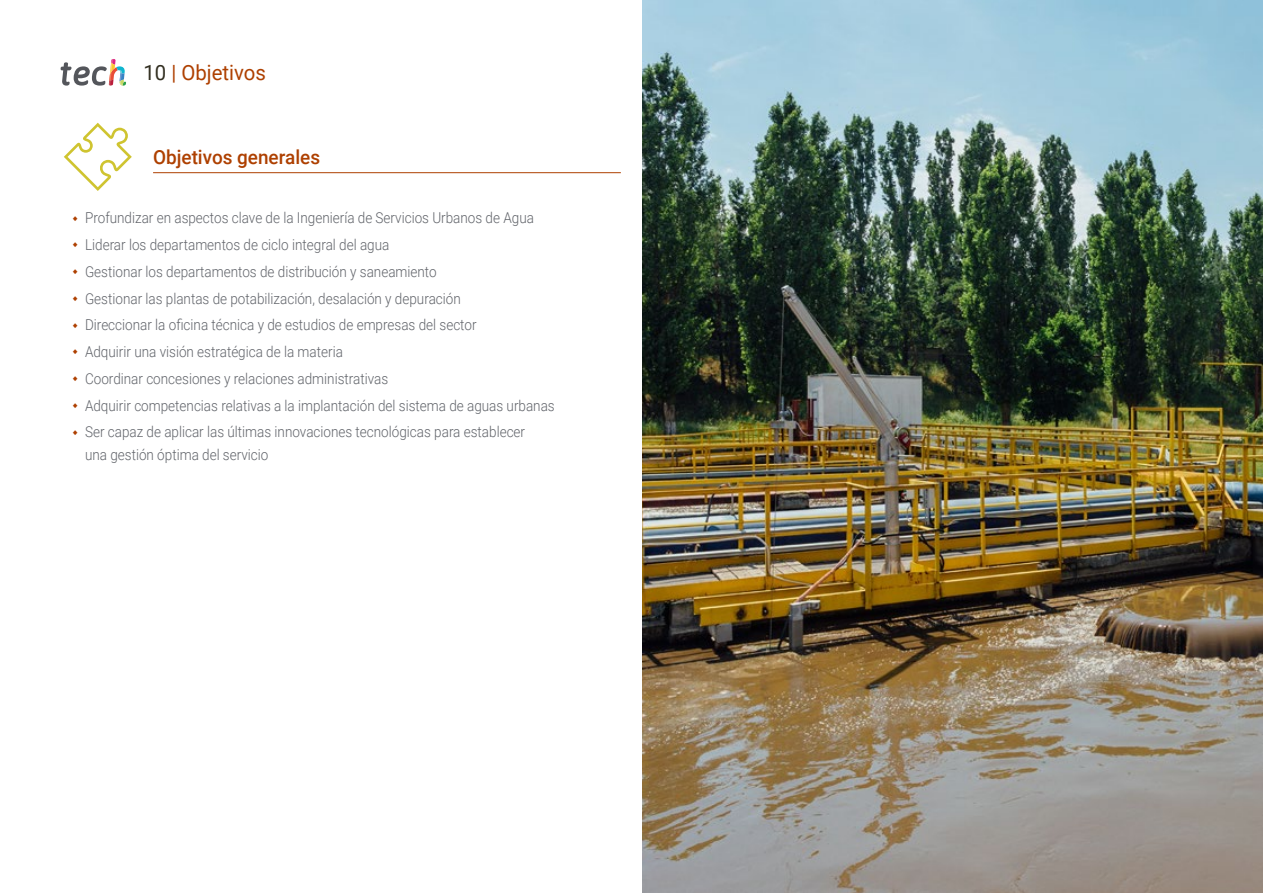
<style>
.page{position:relative;width:1263px;height:893px;background:#fff}
.page>*{position:absolute;margin:0;border:0;box-sizing:border-box;transform-origin:0 0}
.t1{font:21px "Roboto";color:#ae4000}
.t2{font:500 19.5px "Roboto";color:#ae4000}
.t3{font:300 15px/26.7px "Roboto";color:#61646a;scale:.9 1}
.s1{color:#312e20}
</style>
<div class="page">
<hr style="left:153px;top:172px;width:468px;height:1px;background:#ae4000">
<svg style="left:64px;top:123px;width:68px;height:68px"></svg>
<img style="left:642px;top:0;width:621px;height:893px">
<svg style="left:61px;top:59px;width:65px;height:27px"></svg>
<h1 class="t1" style="left:144px;top:57px;width:124px"><span class="s1">10</span> | Objetivos</h1>
<h2 class="t2" style="left:153px;top:144px;width:169px">Objetivos generales</h2>
<p class="t3" style="left:85px;top:204px;width:523px">Profundizar en aspectos clave de la Ingeniería de Servicios Urbanos de Agua Liderar los departamentos de ciclo integral del agua<br>Gestionar los departamentos de distribución y saneamiento<br>Gestionar las plantas de potabilización, desalación y depuración<br>Direccionar la oficina técnica y de estudios de empresas del sector<br>Adquirir una visión estratégica de la materia<br>Coordinar concesiones y relaciones administrativas<br>Adquirir competencias relativas a la implantación del sistema de aguas urbanas Ser capaz de aplicar las últimas innovaciones tecnológicas para establecer</p>
<p class="t3" style="left:85px;top:441px;width:205px">una gestión óptima del servicio</p>
</div>
